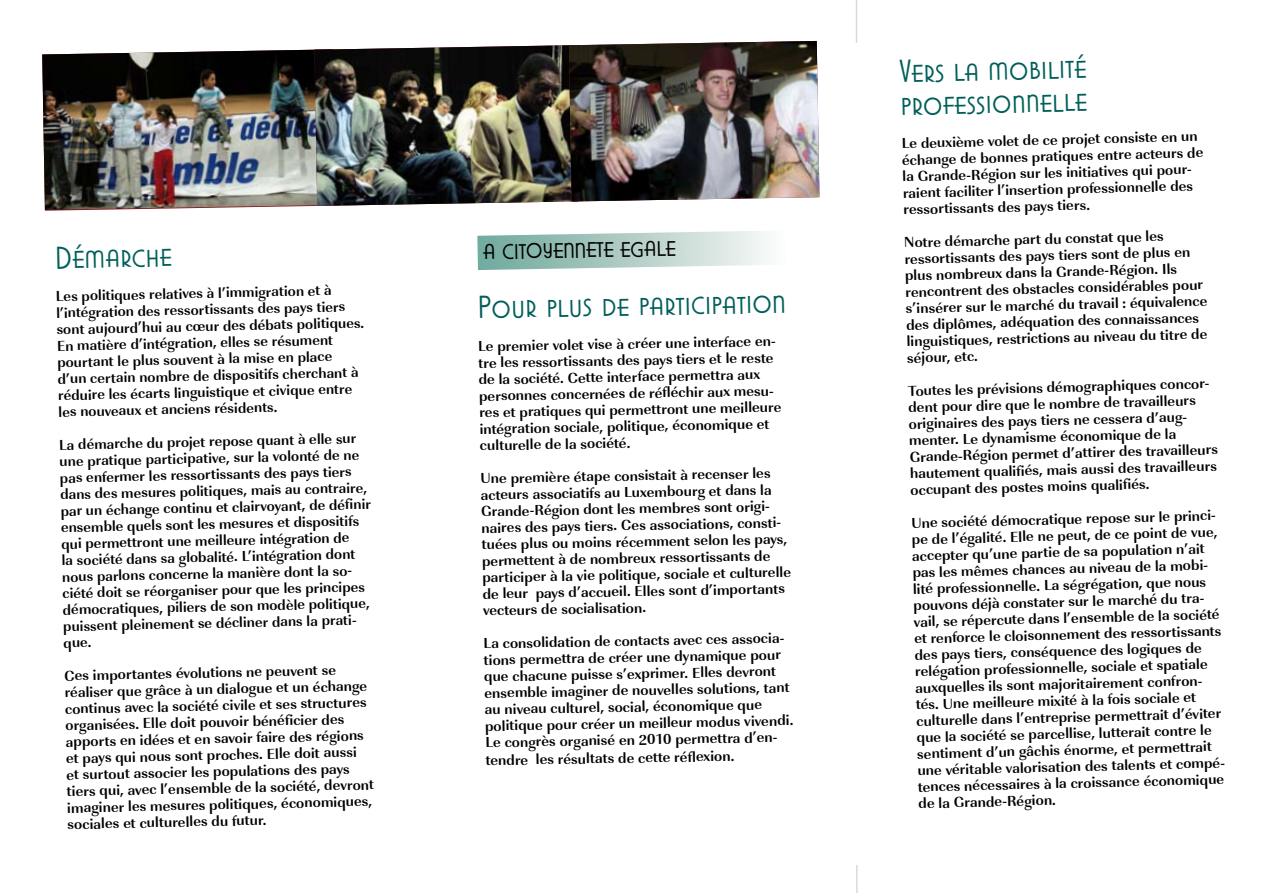
<style>
.page{position:relative;width:1263px;height:893px;background:#fff}
.page>*{position:absolute;margin:0;border:0;box-sizing:border-box;transform-origin:0 0}
.t1{font:34.5px/33.2px "Modified Gothic";color:#005f5a}
.t2{font:30px "Modified Gothic";color:#000}
.t3{font:700 15px/16.5px "URW Imperial T";color:#000}
</style>
<div class="page">
<svg style="left:477px;top:231px;width:290px;height:39px"></svg>
<img style="left:42px;top:49px;width:272px;height:161px">
<img style="left:314px;top:45px;width:285px;height:161px">
<img style="left:569px;top:41px;width:250px;height:160px">
<hr style="left:856px;top:0;width:1px;height:43px;background:#d9dadb">
<hr style="left:856px;top:865px;width:2px;height:28px;background:#d9dadb">
<h1 class="t1" style="left:55px;top:241px;width:118px;rotate:-1deg">Démarche</h1>
<p class="t3" style="left:56px;top:288px;width:309px;rotate:-1deg">Les politiques relatives à l’immigration et à l’intégration des ressortissants des pays tiers sont aujourd’hui au cœur des débats politiques.<br>En matière d’intégration, elles se résument pourtant le plus souvent à la mise en place<br>d’un certain nombre de dispositifs cherchant à réduire les écarts linguistique et civique entre les nouveaux et anciens résidents.</p>
<p class="t3" style="left:59px;top:436px;width:312px;rotate:-1deg">La démarche du projet repose quant à elle sur une pratique participative, sur la volonté de ne pas enfermer les ressortissants des pays tiers dans des mesures politiques, mais au contraire, par un échange continu et clairvoyant, de défi nir ensemble quels sont les mesures et dispositifs qui permettront une meilleure intégration de<br>la société dans sa globalité. L’intégration dont nous parlons concerne la manière dont la so&shy;ciété doit se réorganiser pour que les principes démocratiques, piliers de son modèle politique, puissent pleinement se décliner dans la prati&shy;que.</p>
<p class="t3" style="left:64px;top:667px;width:309px;rotate:-1deg">Ces importantes évolutions ne peuvent se réaliser que grâce à un dialogue et un échange continus avec la société civile et ses structures organisées. Elle doit pouvoir bénéfi cier des apports en idées et en savoir faire des régions et pays qui nous sont proches. Elle doit aussi<br>et surtout associer les populations des pays tiers qui, avec l’ensemble de la société, devront imaginer les mesures politiques, économiques, sociales et culturelles du futur.</p>
<h2 class="t2" style="left:483px;top:233px;width:195px;rotate:-1deg">a citoyennete egale</h2>
<h1 class="t1" style="left:477px;top:291px;width:310px;rotate:-1deg">Pour plus de participation</h1>
<p class="t3" style="left:478px;top:338px;width:304px;rotate:-1deg">Le premier volet vise à créer une interface en&shy;tre les ressortissants des pays tiers et le reste de la société. Cette interface permettra aux personnes concernées de réfl échir aux mesu&shy;res et pratiques qui permettront une meilleure intégration sociale, politique, économique et culturelle de la société.</p>
<p class="t3" style="left:480px;top:470px;width:310px;rotate:-1deg">Une première étape consistait à recenser les acteurs associatifs au Luxembourg et dans la Grande-Région dont les membres sont origi&shy;naires des pays tiers. Ces associations, consti&shy;tuées plus ou moins récemment selon les pays, permettent à de nombreux ressortissants de participer à la vie politique, sociale et culturelle de leur pays d’accueil. Elles sont d’importants vecteurs de socialisation.</p>
<p class="t3" style="left:483px;top:635px;width:310px;rotate:-1deg">La consolidation de contacts avec ces associa&shy;tions permettra de créer une dynamique pour que chacune puisse s’exprimer. Elles devront ensemble imaginer de nouvelles solutions, tant au niveau culturel, social, économique que politique pour créer un meilleur modus vivendi.<br>Le congrès organisé en 2010 permettra d’en-</p>
<p class="t3" style="left:485px;top:752px;width:258px;rotate:-1deg">tendre les résultats de cette réfl exion.  </p>
<h1 class="t1" style="left:899px;top:54px;width:188px;rotate:-1deg">Vers la mobilité professionnelle</h1>
<p class="t3" style="left:901px;top:134px;width:303px;rotate:-1deg">Le deuxième volet de ce projet consiste en un échange de bonnes pratiques entre acteurs de la Grande-Région sur les initiatives qui pour&shy;raient faciliter l’insertion professionnelle des ressortissants des pays tiers.</p>
<p class="t3" style="left:904px;top:233px;width:304px;rotate:-1deg">Notre démarche part du constat que les ressortissants des pays tiers sont de plus en plus nombreux dans la Grande-Région. Ils rencontrent des obstacles considérables pour s’insérer sur le marché du travail : équivalence des diplômes, adéquation des connaissances linguistiques, restrictions au niveau du titre de séjour, etc.</p>
<p class="t3" style="left:908px;top:382px;width:310px;rotate:-1deg">Toutes les prévisions démographiques concor&shy;dent pour dire que le nombre de travailleurs originaires des pays tiers ne cessera d’aug&shy;menter. Le dynamisme économique de la Grande-Région permet d’attirer des travailleurs hautement qualifi és, mais aussi des travailleurs occupant des postes moins qualifi és.</p>
<p class="t3" style="left:911px;top:514px;width:314px;rotate:-1deg">Une société démocratique repose sur le princi&shy;pe de l’égalité. Elle ne peut, de ce point de vue, accepter qu’une partie de sa population n’ait pas les mêmes chances au niveau de la mobi&shy;lité professionnelle. La ségrégation, que nous pouvons déjà constater sur le marché du tra&shy;vail, se répercute dans l’ensemble de la société et renforce le cloisonnement des ressortissants des pays tiers, conséquence des logiques de relégation professionnelle, sociale et spatiale auxquelles ils sont majoritairement confron&shy;tés. Une meilleure mixité à la fois sociale et culturelle dans l’entreprise permettrait d’éviter que la société se parcellise, lutterait contre le sentiment d’un gâchis énorme, et permettrait une véritable valorisation des talents et compé&shy;tences nécessaires à la croissance économique de la Grande-Région.</p>
</div>
